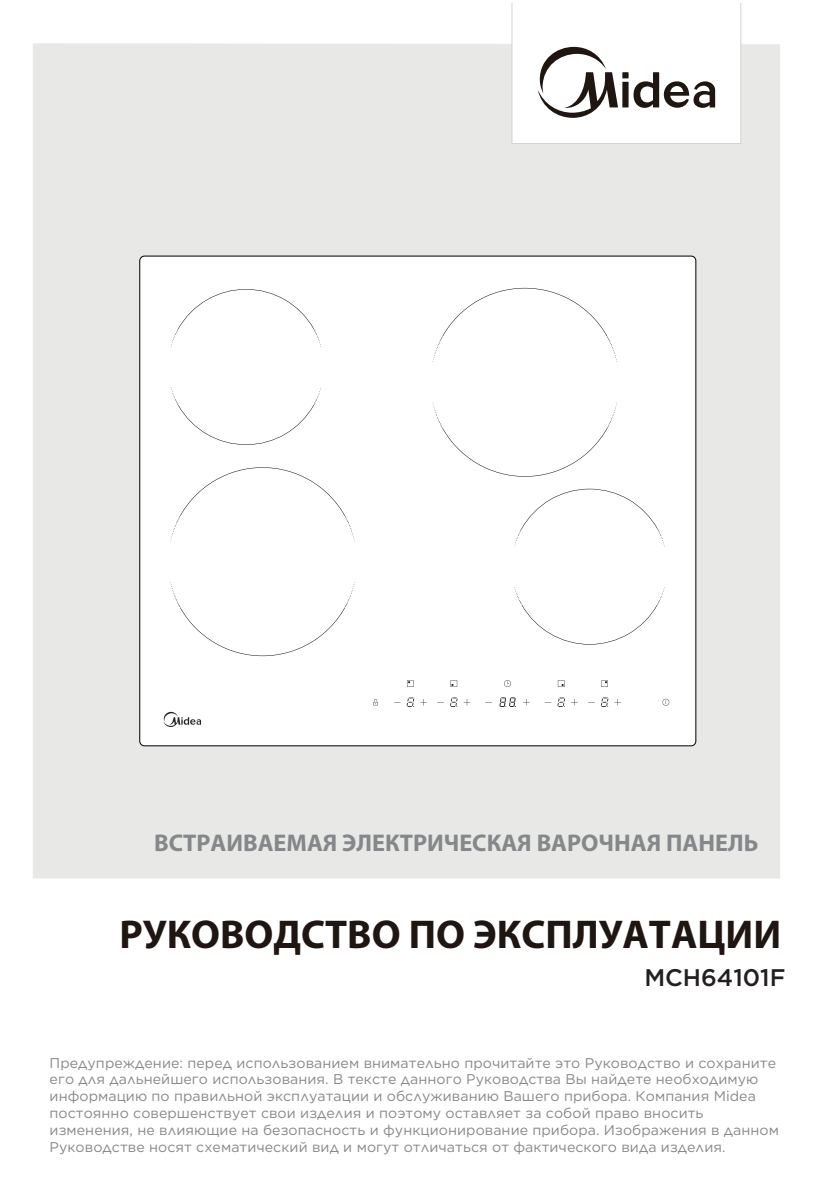
<style>
.page{position:relative;width:823px;height:1191px;background:#fff}
.page>*{position:absolute;margin:0;border:0;box-sizing:border-box;transform-origin:0 0}
.t1{font:700 40.4px "Myriad Pro";color:#1f1511}
.t2{font:700 24.2px "Myriad Pro";color:#85888a}
.t3{font:500 24px "Gotham";color:#231f20}
.t4{font:14.2px/16.8px "Gotham";letter-spacing:.005em;color:#85888a}
</style>
<div class="page">
<div style="left:33px;top:43px;width:746px;height:835px;background:#e8e8e7"></div>
<svg style="left:511px;top:3px;width:229px;height:141px"></svg>
<div style="left:139px;top:256px;width:556px;height:490px;background:#fff;border:1px solid #000;border-radius:5px"></div>
<svg style="left:373px;top:699px;width:5px;height:6px"></svg>
<svg style="left:420px;top:699px;width:7px;height:6px"></svg>
<svg style="left:463px;top:699px;width:7px;height:6px"></svg>
<svg style="left:504px;top:680px;width:6px;height:7px"></svg>
<svg style="left:662px;top:699px;width:7px;height:6px"></svg>
<svg style="left:407px;top:680px;width:6px;height:7px"></svg>
<svg style="left:601px;top:680px;width:6px;height:7px"></svg>
<svg style="left:557px;top:680px;width:7px;height:7px"></svg>
<svg style="left:450px;top:680px;width:7px;height:7px"></svg>
<svg style="left:514px;top:489px;width:150px;height:155px"></svg>
<svg style="left:171px;top:289px;width:150px;height:156px"></svg>
<svg style="left:170px;top:467px;width:184px;height:189px"></svg>
<svg style="left:432px;top:288px;width:184px;height:188px"></svg>
<svg style="left:499px;top:697px;width:16px;height:10px"></svg>
<svg style="left:406px;top:697px;width:8px;height:10px"></svg>
<svg style="left:450px;top:697px;width:7px;height:10px"></svg>
<svg style="left:557px;top:697px;width:7px;height:10px"></svg>
<svg style="left:600px;top:697px;width:8px;height:10px"></svg>
<svg style="left:163px;top:712px;width:38px;height:15px"></svg>
<h2 class="t2" style="left:154px;top:827px;width:605px">ВСТРАИВАЕМАЯ ЭЛЕКТРИЧЕСКАЯ ВАРОЧНАЯ ПАНЕЛЬ</h2>
<h1 class="t1" style="left:119px;top:907px;width:663px">РУКОВОДСТВО ПО ЭКСПЛУАТАЦИИ</h1>
<h3 class="t3" style="left:644px;top:962px;width:143px">MCH64101F</h3>
<p class="t4" style="left:50px;top:1053px;width:730px">Предупреждение: перед использованием внимательно прочитайте это Руководство и сохраните его для дальнейшего использования. В тексте данного Руководства Вы найдете необходимую информацию по правильной эксплуатации и обслуживанию Вашего прибора. Компания Midea постоянно совершенствует свои изделия и поэтому оставляет за собой право вносить изменения, не влияющие на безопасность и функционирование прибора. Изображения в данном Руководстве носят схематический вид и могут отличаться от фактического вида изделия.</p>
</div>
